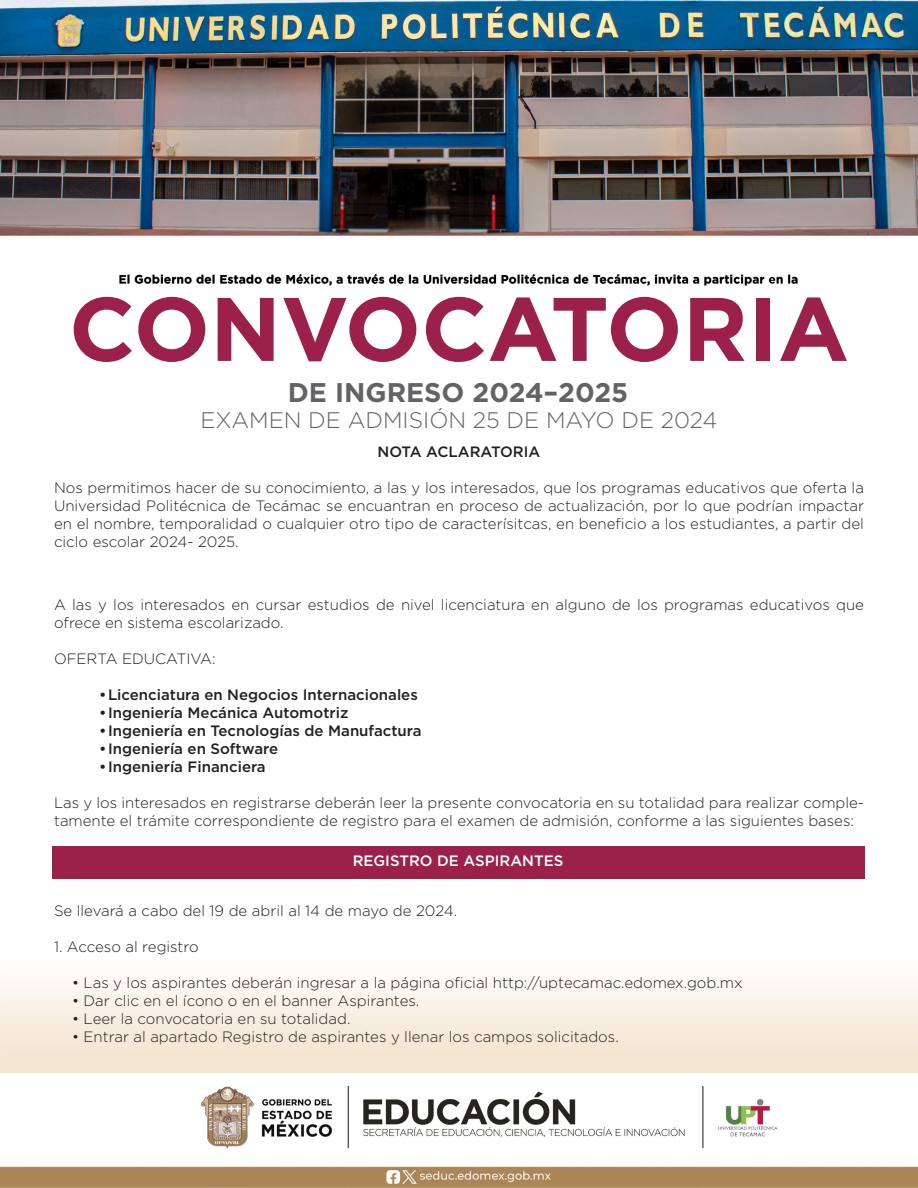
<style>
.page{position:relative;width:918px;height:1188px;background:#fff}
.page>*{position:absolute;margin:0;border:0;box-sizing:border-box;transform-origin:0 0}
.t1{font:700 90px "Gotham";color:#9c214a}
.t2{font:700 27px "Gotham";color:#636366}
.t3{font:300 22.5px "Gotham";color:#636366}
.t4{font:300 15px/18px "Gotham";color:#231f20}
.t5{font:500 15px "Gotham";color:#231f20}
.t6{font:500 15px "Gotham";color:#fff}
</style>
<div class="page">
<img style="left:0;top:0;width:917px;height:1188px">
<div style="left:52px;top:846px;width:813px;height:33px;background:#9c214a"></div>
<p class="t1" style="left:69px;top:269px;width:782px">CONVOCATORIA</p>
<p class="t2" style="left:288px;top:374px;width:342px">DE INGRESO 2024–2025</p>
<p class="t3" style="left:201px;top:406px;width:518px">EXAMEN DE ADMISIÓN 25 DE MAYO DE 2024</p>
<p class="t5" style="left:378px;top:442px;width:164px">NOTA ACLARATORIA</p>
<p class="t4" style="left:54px;top:478px;width:812px;text-align:justify">Nos permitimos hacer de su conocimiento, a las y los interesados, que los programas educativos que oferta la Universidad Politécnica de Tecámac se encuantran en proceso de actualización, por lo que podrían impactar en el nombre, temporalidad o cualquier otro tipo de caracterísitcas, en beneficio a los estudiantes, a partir del ciclo escolar 2024- 2025.</p>
<p class="t4" style="left:54px;top:595px;width:812px">A las y los interesados en cursar estudios de nivel licenciatura en alguno de los programas educativos que ofrece en sistema escolarizado.</p>
<p class="t4" style="left:54px;top:649px;width:163px">OFERTA EDUCATIVA:</p>
<p class="t5" style="left:99px;top:685px;width:320px">•Licenciatura en Negocios Internacionales</p>
<p class="t5" style="left:99px;top:703px;width:251px">•Ingeniería Mecánica Automotriz</p>
<p class="t5" style="left:99px;top:721px;width:324px">•Ingeniería en Tecnologías de Manufactura</p>
<p class="t5" style="left:99px;top:739px;width:181px">•Ingeniería en Software</p>
<p class="t5" style="left:99px;top:757px;width:168px">•Ingeniería Financiera</p>
<p class="t4" style="left:54px;top:793px;width:812px">Las y los interesados en registrarse deberán leer la presente convocatoria en su totalidad para realizar comple&shy;tamente el trámite correspondiente de registro para el examen de admisión, conforme a las siguientes bases:</p>
<p class="t6" style="left:353px;top:851px;width:212px">REGISTRO DE ASPIRANTES</p>
<p class="t4" style="left:54px;top:901px;width:405px">Se llevará a cabo del 19 de abril al 14 de mayo de 2024.</p>
<p class="t4" style="left:54px;top:937px;width:146px">1. Acceso al registro</p>
<p class="t4" style="left:72px;top:973px;width:672px">• Las y los aspirantes deberán ingresar a la página oficial http://uptecamac.edomex.gob.mx</p>
<p class="t4" style="left:72px;top:991px;width:349px">• Dar clic en el ícono o en el banner Aspirantes.</p>
<p class="t4" style="left:72px;top:1009px;width:280px">• Leer la convocatoria en su totalidad.</p>
<p class="t4" style="left:72px;top:1027px;width:548px">• Entrar al apartado Registro de aspirantes y llenar los campos solicitados.</p>
</div>
